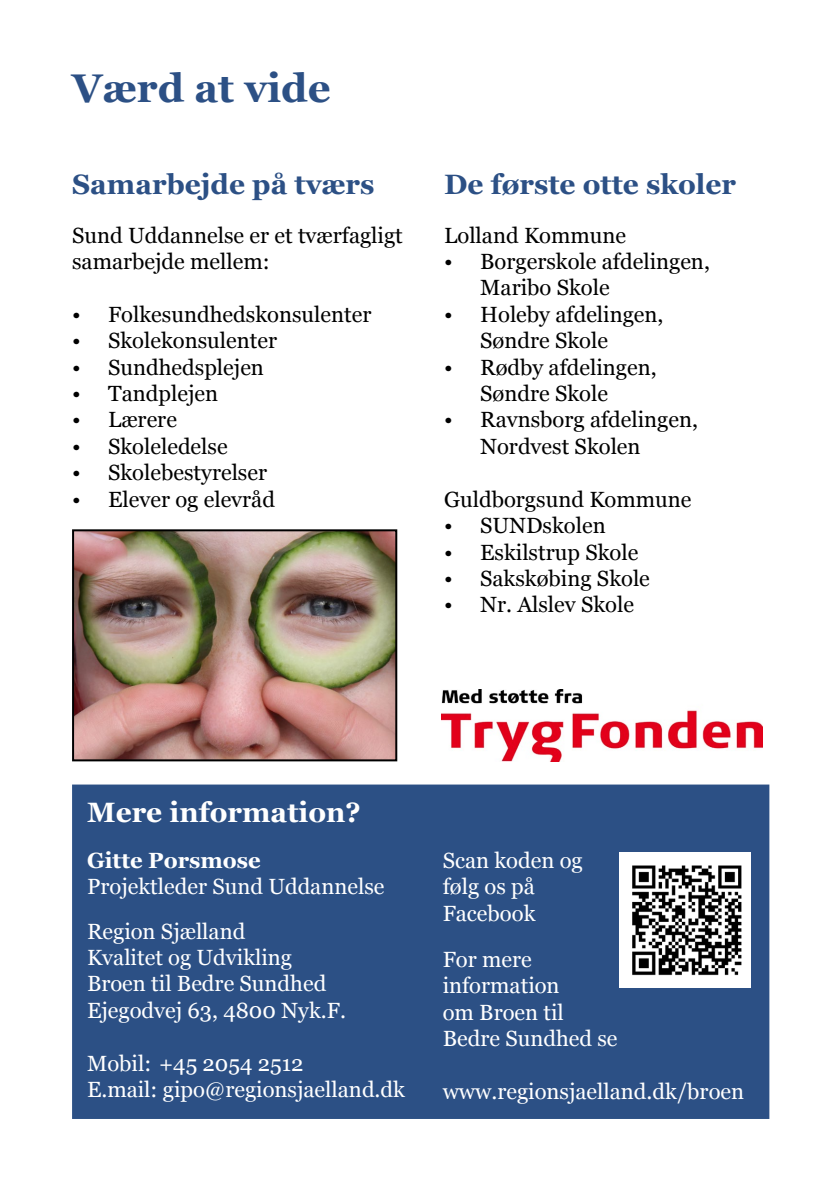
<style>
.page{position:relative;width:840px;height:1191px;background:#fff}
.page>*{position:absolute;margin:0;border:0;box-sizing:border-box;transform-origin:0 0}
.t1{font:700 40px "Georgia";color:#2c5085}
.t2{font:700 28px "Georgia";color:#2c5085}
.t3{font:700 28px "Georgia";color:#fff}
.t4{font:22px/26.4px "Georgia";color:#000}
.t5{font:22px/26.4px "Georgia";color:#fff}
.t6{font:700 22px "Georgia";color:#fff}
</style>
<div class="page">
<div style="left:72px;top:784px;width:697px;height:335px;background:#2c5085;border:2px solid #2c5085"></div>
<img style="left:75px;top:532px;width:319px;height:226px">
<div style="left:72px;top:529px;width:325px;height:232px;border:2px solid #000"></div>
<img style="left:619px;top:852px;width:130px;height:135px">
<img style="left:441px;top:689px;width:321px;height:72px">
<h1 class="t1" style="left:72px;top:63px;width:260px">Værd at vide</h1>
<p class="t2" style="left:72px;top:166px;width:304px">Samarbejde på tværs</p>
<p class="t4" style="left:72px;top:222px;width:332px">Sund Uddannelse er et tværfagligt samarbejde mellem:</p>
<p class="t4" style="left:72px;top:301px;width:301px">• Folkesundhedskonsulenter</p>
<p class="t4" style="left:72px;top:328px;width:206px">• Skolekonsulenter</p>
<p class="t4" style="left:72px;top:354px;width:193px">• Sundhedsplejen</p>
<p class="t4" style="left:72px;top:381px;width:147px">• Tandplejen</p>
<p class="t4" style="left:72px;top:407px;width:106px">• Lærere</p>
<p class="t4" style="left:72px;top:433px;width:157px">• Skoleledelse</p>
<p class="t4" style="left:72px;top:460px;width:196px">• Skolebestyrelser</p>
<p class="t4" style="left:72px;top:486px;width:204px">• Elever og elevråd</p>
<p class="t2" style="left:444px;top:166px;width:293px">De første otte skoler</p>
<p class="t4" style="left:444px;top:222px;width:183px">Lolland Kommune</p>
<p class="t4" style="left:480px;top:249px;width:231px;text-indent:-36px">• Borgerskole afdelingen,<br>Maribo Skole</p>
<p class="t4" style="left:480px;top:301px;width:185px;text-indent:-36px">• Holeby afdelingen,<br>Søndre Skole</p>
<p class="t4" style="left:444px;top:354px;width:214px;text-align:center">• Rødby afdelingen,<br>Søndre Skole</p>
<p class="t4" style="left:480px;top:407px;width:219px;text-indent:-36px">• Ravnsborg afdelingen,<br>Nordvest Skolen</p>
<p class="t4" style="left:444px;top:486px;width:249px">Guldborgsund Kommune</p>
<p class="t4" style="left:444px;top:513px;width:163px">• SUNDskolen</p>
<p class="t4" style="left:444px;top:539px;width:195px">• Eskilstrup Skole</p>
<p class="t4" style="left:444px;top:565px;width:207px">• Sakskøbing Skole</p>
<p class="t4" style="left:444px;top:592px;width:191px">• Nr. Alslev Skole</p>
<p class="t3" style="left:87px;top:794px;width:275px">Mere information?</p>
<p class="t6" style="left:87px;top:846px;width:175px">Gitte Porsmose</p>
<p class="t5" style="left:87px;top:865px;width:299px;line-height:44.4px">Projektleder Sund Uddannelse<br>Region Sjælland</p>
<p class="t5" style="left:87px;top:944px;width:260px">Kvalitet og Udvikling<br>Broen til Bedre Sundhed<br>Ejegodvej 63, 4800 Nyk.F.</p>
<p class="t5" style="left:87px;top:1050px;width:319px">Mobil: +45 2054 2512<br>E.mail: gipo@regionsjaelland.dk</p>
<p class="t5" style="left:442px;top:847px;width:141px">Scan koden og følg os på<br>Facebook</p>
<p class="t5" style="left:442px;top:946px;width:176px">For mere information<br>om Broen til<br>Bedre Sundhed se</p>
<p class="t5" style="left:442px;top:1078px;width:303px">www.regionsjaelland.dk/broen</p>
</div>
